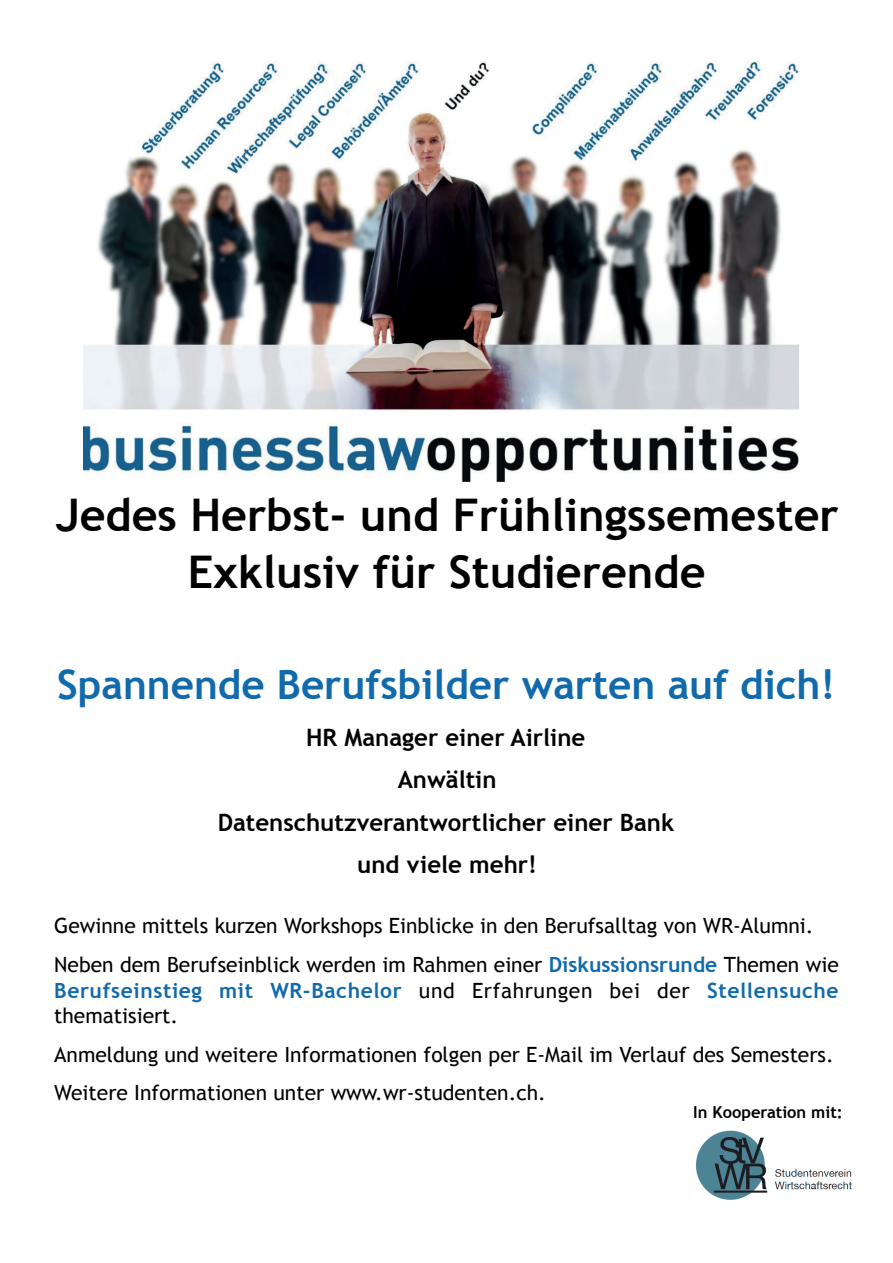
<style>
.page{position:relative;width:893px;height:1263px;background:#fff}
.page>*{position:absolute;margin:0;border:0;box-sizing:border-box;transform-origin:0 0}
.t1{font:700 45px/57px "Trebuchet MS";color:#000001;text-align:center}
.t2{font:700 40.5px "Trebuchet MS";color:#106aac}
.t3{font:700 24px/42.5px "Trebuchet MS";color:#000001;text-align:center}
.t4{font:21px/39px "Trebuchet MS";color:#000001}
.t5{font:700 21px/25.5px "Trebuchet MS";letter-spacing:.03em;color:#106aac}
.t6{font:700 16.5px "Trebuchet MS";color:#000001}
.s1{font-weight:700;color:#106aac}
.s2{font-weight:400;color:#000001}
</style>
<div class="page">
<img style="left:83px;top:62px;width:717px;height:420px">
<img style="left:695px;top:1130px;width:157px;height:70px">
<h1 class="t1" style="left:56px;top:487px;width:785px">Jedes Herbst- und Frühlingssemester<br>Exklusiv für Studierende</h1>
<h2 class="t2" style="left:57px;top:659px;width:780px">Spannende Berufsbilder warten auf dich!</h2>
<p class="t3" style="left:218px;top:716px;width:458px">HR Manager einer Airline<br>Anwältin<br>Datenschutzverantwortlicher einer Bank und viele mehr!</p>
<p class="t4" style="left:54px;top:906px;width:786px">Gewinne mittels kurzen Workshops Einblicke in den Berufsalltag von WR-Alumni.<br>Neben dem Berufseinblick werden im Rahmen einer <span class="s1">Diskussionsrunde</span> Themen wie</p>
<p class="t5" style="left:54px;top:977px;width:786px">Berufseinstieg mit WR-Bachelor <span class="s2">und Erfahrungen bei der</span> Stellensuche <span class="s2">thematisiert.</span></p>
<p class="t4" style="left:54px;top:1036px;width:781px;line-height:37.5px">Anmeldung und weitere Informationen folgen per E-Mail im Verlauf des Semesters.<br>Weitere Informationen unter www.wr-studenten.ch.</p>
<p class="t6" style="left:693px;top:1101px;width:151px">In Kooperation mit:</p>
</div>
